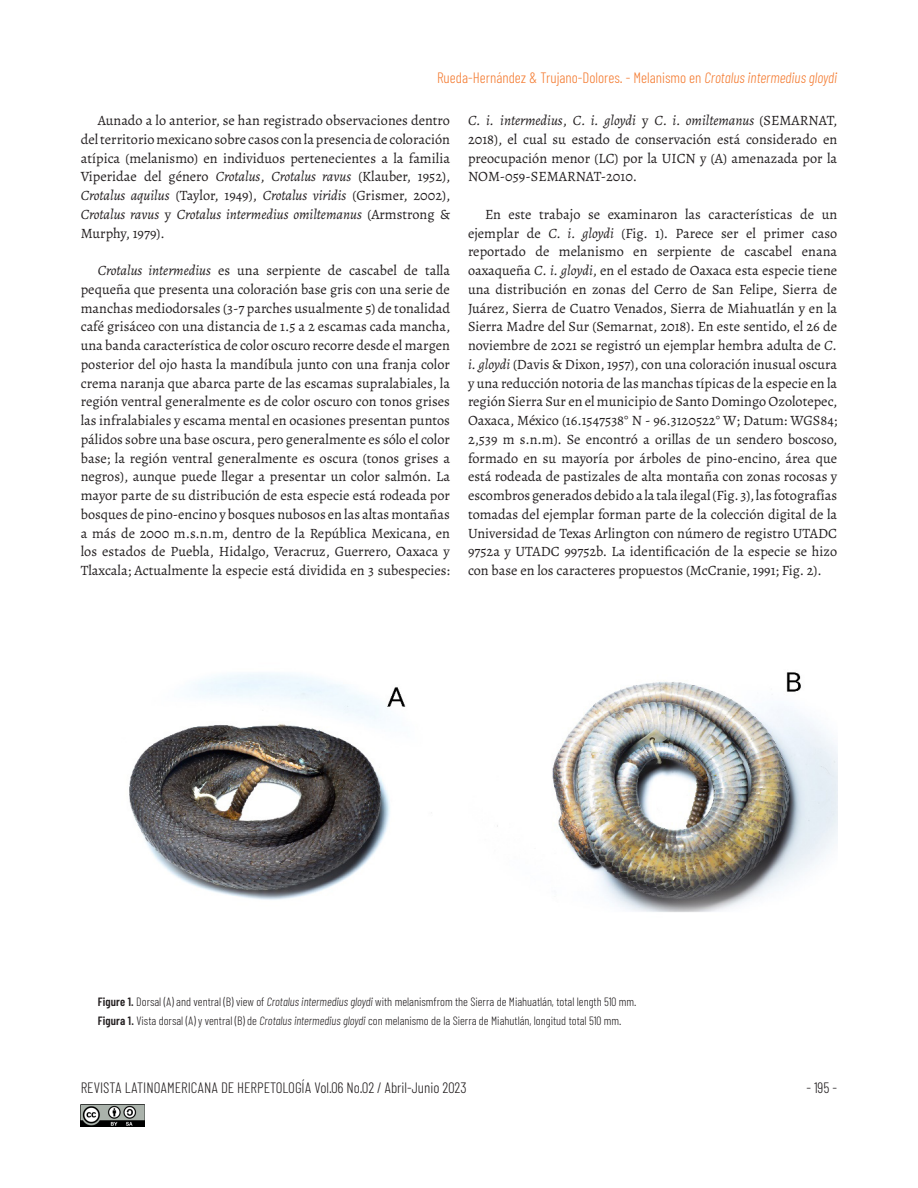
<style>
.page{position:relative;width:918px;height:1188px;background:#fff}
.page>*{position:absolute;margin:0;border:0;box-sizing:border-box;transform-origin:0 0}
.t1{font:300 15px "Barlow Condensed";color:#f47b31}
.t2{font:300 15px "Barlow Condensed";color:#231f20}
._02-txt_Artículo_1{font:14.25px/18.8px "Alegreya";color:#231f20;text-align:justify}
._02-txt_pie_de_Foto{font:300 12px "Barlow Condensed";color:#231f20}
.s1{font-style:italic}
.s2{font-weight:600}
</style>
<div class="page">
<img style="left:81px;top:1104px;width:64px;height:23px">
<img style="left:497px;top:672px;width:340px;height:240px">
<img style="left:129px;top:673px;width:303px;height:227px">
<p class="t1" style="left:437px;top:68px;width:402px">Rueda-Hernández &amp; Trujano-Dolores. - Melanismo en <span class="s1">Crotalus intermedius gloydi</span></p>
<p class="_02-txt_Artículo_1" style="left:81px;top:111px;width:371px;text-indent:17px">Aunado a lo anterior, se han registrado observaciones dentro del territorio mexicano sobre casos con la presencia de coloración atípica (melanismo) en individuos pertenecientes a la familia Viperidae del género <span class="s1">Crotalus</span>, <span class="s1">Crotalus ravus</span> (Klauber, 1952), <span class="s1">Crotalus aquilus</span> (Taylor, 1949), <span class="s1">Crotalus viridis</span> (Grismer, 2002), <span class="s1">Crotalus ravus</span> y <span class="s1">Crotalus intermedius omiltemanus</span> (Armstrong &amp; Murphy, 1979).</p>
<p class="_02-txt_Artículo_1" style="left:81px;top:261px;width:371px;text-indent:17px"><span class="s1">Crotalus intermedius</span> es una serpiente de cascabel de talla pequeña que presenta una coloración base gris con una serie de manchas mediodorsales (3-7 parches usualmente 5) de tonalidad café grisáceo con una distancia de 1.5 a 2 escamas cada mancha, una banda característica de color oscuro recorre desde el margen posterior del ojo hasta la mandíbula junto con una franja color crema naranja que abarca parte de las escamas supralabiales, la región ventral generalmente es de color oscuro con tonos grises las infralabiales y escama mental en ocasiones presentan puntos pálidos sobre una base oscura, pero generalmente es sólo el color base; la región ventral generalmente es oscura (tonos grises a negros), aunque puede llegar a presentar un color salmón. La mayor parte de su distribución de esta especie está rodeada por bosques de pino-encino y bosques nubosos en las altas montañas a más de 2000 m.s.n.m, dentro de la República Mexicana, en los estados de Puebla, Hidalgo, Veracruz, Guerrero, Oaxaca y Tlaxcala; Actualmente la especie está dividida en 3 subespecies:</p>
<p class="_02-txt_Artículo_1" style="left:468px;top:111px;width:371px"><span class="s1">C. i. intermedius</span>, <span class="s1">C. i. gloydi</span> y <span class="s1">C. i. omiltemanus</span> (SEMARNAT, 2018), el cual su estado de conservación está considerado en preocupación menor (LC) por la UICN y (A) amenazada por la NOM-059-SEMARNAT-2010.</p>
<p class="_02-txt_Artículo_1" style="left:468px;top:205px;width:371px;text-indent:17px">En este trabajo se examinaron las características de un ejemplar de <span class="s1">C. i. gloydi</span> (Fig. 1). Parece ser el primer caso reportado de melanismo en serpiente de cascabel enana oaxaqueña <span class="s1">C. i. gloydi</span>, en el estado de Oaxaca esta especie tiene una distribución en zonas del Cerro de San Felipe, Sierra de Juárez, Sierra de Cuatro Venados, Sierra de Miahuatlán y en la Sierra Madre del Sur (Semarnat, 2018). En este sentido, el 26 de noviembre de 2021 se registró un ejemplar hembra adulta de <span class="s1">C. i. gloydi</span> (Davis &amp; Dixon, 1957), con una coloración inusual oscura y una reducción notoria de las manchas típicas de la especie en la región Sierra Sur en el municipio de Santo Domingo Ozolotepec, Oaxaca, México (16.1547538° N - 96.3120522° W; Datum: WGS84; 2,539 m s.n.m). Se encontró a orillas de un sendero boscoso, formado en su mayoría por árboles de pino-encino, área que está rodeada de pastizales de alta montaña con zonas rocosas y escombros generados debido a la tala ilegal (Fig. 3), las fotografías tomadas del ejemplar forman parte de la colección digital de la Universidad de Texas Arlington con número de registro UTADC 9752a y UTADC 99752b. La identificación de la especie se hizo con base en los caracteres propuestos (McCranie, 1991; Fig. 2).</p>
<p class="_02-txt_pie_de_Foto" style="left:98px;top:995px;width:540px"><span class="s2">Figure 1.</span> Dorsal (A) and ventral (B) view of <span class="s1">Crotalus intermedius gloydi</span> with melanismfrom the Sierra de Miahuatlán, total length 510 mm.</p>
<p class="_02-txt_pie_de_Foto" style="left:98px;top:1013px;width:525px"><span class="s2">Figura 1.</span> Vista dorsal (A) y ventral (B) de <span class="s1">Crotalus intermedius gloydi</span> con melanismo de la Sierra de Miahutlán, longitud total 510 mm.</p>
<p class="t2" style="left:81px;top:1079px;width:387px">REVISTA LATINOAMERICANA DE HERPETOLOGÍA Vol.06 No.02 / Abril-Junio 2023</p>
<p class="t2" style="left:806px;top:1079px;width:32px">- 195 -</p>
</div>
